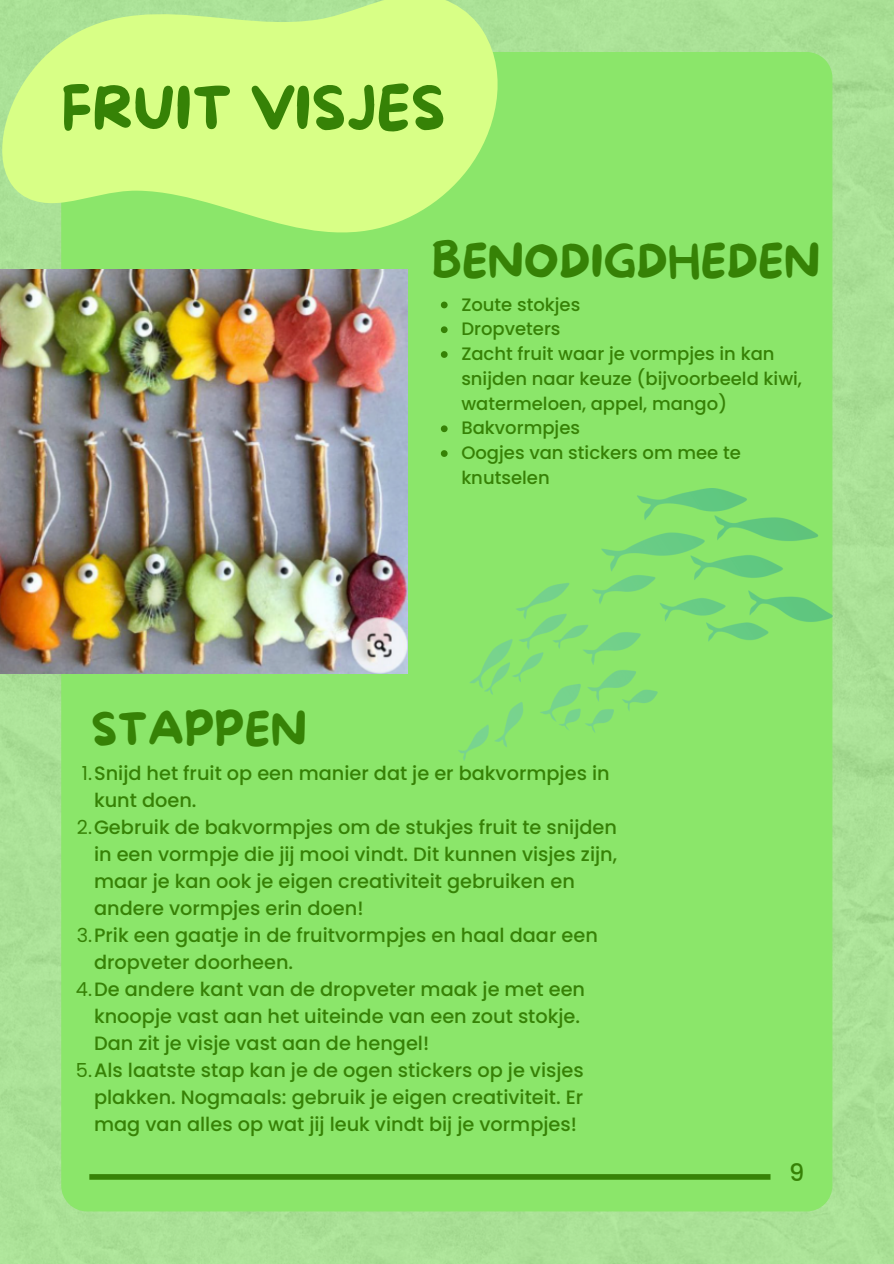
<style>
.page{position:relative;width:894px;height:1264px;background:#fff}
.page>*{position:absolute;margin:0;border:0;box-sizing:border-box;transform-origin:0 0}
.t1{font:60px "More Sugar";color:#368206}
.t2{font:45.3px "More Sugar";color:#368206}
.t3{font:500 24px "Poppins";color:#368206}
.t4{font:500 19.35px/27px "Poppins";color:#368206}
.t5{font:500 18px/24.8px "Poppins";color:#368206}
.s1{font-weight:400}
</style>
<div class="page">
<div style="left:0;top:0;width:893px;height:1263px;background:#aae196"></div>
<div style="left:61px;top:52px;width:771px;height:1159px;background:#8be66a"></div>
<div style="left:89px;top:1174px;width:681px;height:5px;background:#368206"></div>
<svg style="left:0;top:0;width:509px;height:236px;fill:#d8ff86"></svg>
<img style="left:0;top:269px;width:407px;height:404px">
<img style="left:458px;top:489px;width:374px;height:271px">
<svg style="left:440px;top:301px;width:7px;height:7px"></svg>
<svg style="left:440px;top:326px;width:7px;height:7px"></svg>
<svg style="left:440px;top:351px;width:7px;height:7px"></svg>
<svg style="left:440px;top:425px;width:7px;height:7px"></svg>
<svg style="left:440px;top:450px;width:7px;height:7px"></svg>
<h2 class="t1" style="left:61px;top:75px;width:386px">FRUIT VISJES</h2>
<p class="t2" style="left:91px;top:704px;width:217px">STAPPEN</p>
<p class="t2" style="left:431px;top:236px;width:390px">BENODIGDHEDEN</p>
<h2 class="t5" style="left:461px;top:292px;width:120px">Zoute stokjes</h2>
<p class="t5" style="left:461px;top:317px;width:101px">Dropveters</p>
<p class="t5" style="left:461px;top:341px;width:342px">Zacht fruit waar je vormpjes in kan snijden naar keuze (bijvoorbeeld kiwi, watermeloen, appel, mango)</p>
<p class="t5" style="left:461px;top:416px;width:120px">Bakvormpjes</p>
<p class="t5" style="left:461px;top:440px;width:281px">Oogjes van stickers om mee te knutselen</p>
<p class="t4" style="left:94px;top:759px;width:517px;text-indent:-12px"><span class="s1">1.</span>Snijd het fruit op een manier dat je er bakvormpjes in kunt doen.</p>
<p class="t4" style="left:94px;top:813px;width:524px;text-indent:-17px"><span class="s1">2.</span>Gebruik de bakvormpjes om de stukjes fruit te snijden in een vormpje die jij mooi vindt. Dit kunnen visjes zijn, maar je kan ook je eigen creativiteit gebruiken en andere vormpjes erin doen!</p>
<p class="t4" style="left:94px;top:921px;width:505px;text-indent:-17px"><span class="s1">3.</span>Prik een gaatje in de fruitvormpjes en haal daar een dropveter doorheen.</p>
<p class="t4" style="left:94px;top:975px;width:492px;text-indent:-18px"><span class="s1">4.</span>De andere kant van de dropveter maak je met een knoopje vast aan het uiteinde van een zout stokje.<br>Dan zit je visje vast aan de hengel!</p>
<p class="t4" style="left:94px;top:1056px;width:491px;text-align:justify;text-indent:-18px"><span class="s1">5.</span>Als laatste stap kan je de ogen stickers op je visjes plakken. Nogmaals: gebruik je eigen creativiteit. Er mag van alles op wat jij leuk vindt bij je vormpjes!</p>
<p class="t3" style="left:788px;top:1156px;width:17px">9</p>
</div>
